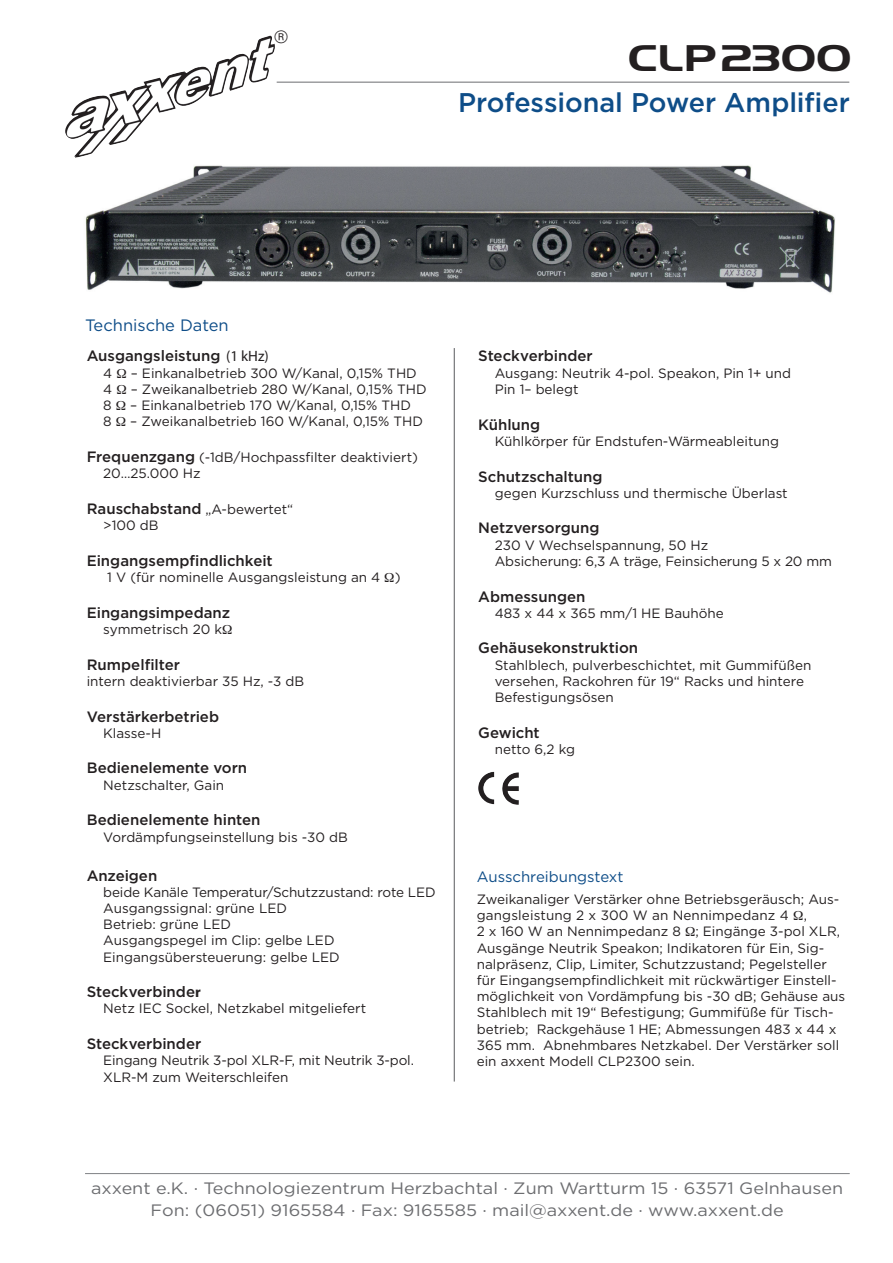
<style>
.page{position:relative;width:893px;height:1263px;background:#fff}
.page>*{position:absolute;margin:0;border:0;box-sizing:border-box;transform-origin:0 0}
.t1{font:36px "Handel Gothic BT";letter-spacing:.01em;color:#231f20;scale:1.25 1}
.t2{font:500 27px "Gotham";letter-spacing:-.005em;color:#0e4d88}
.t3{font:17.1px "Univers";color:#231f20}
.t4{font:16.5px/22.5px "Gotham";color:#6c6d70;text-align:center;scale:1.09 1}
.t5{font:16.5px "Gotham";color:#0e4d88}
.t6{font:500 15px "Gotham";color:#231f20}
.t7{font:15px "Gotham";color:#0e4d88}
.t8{font:13.5px/16.2px "Gotham";color:#231f20}
.s1{font-family:"Myriad Pro";font-weight:400}
.s2{font-weight:500;font-size:15px}
.s3{font-weight:400;font-size:13.5px}
.s4{font-family:"Myriad Pro";font-weight:700}
</style>
<div class="page">
<hr style="left:454px;top:348px;width:1px;height:733px;background:#6c6d70">
<img style="left:478px;top:772px;width:41px;height:33px">
<img style="left:85px;top:165px;width:750px;height:128px">
<hr style="left:277px;top:82px;width:572px;height:1px;background:#6c6d70">
<img style="left:65px;top:40px;width:194px;height:118px">
<hr style="left:85px;top:1173px;width:765px;height:1px;background:#808285">
<p class="t3" style="left:274px;top:26px;width:15px">®</p>
<h1 class="t1" style="left:628px;top:36px;width:180px">CLP2300</h1>
<h2 class="t2" style="left:458px;top:85px;width:393px">Professional Power Amplifier</h2>
<p class="t5" style="left:85px;top:315px;width:145px">Technische Daten</p>
<p class="t6" style="left:87px;top:346px;width:184px">Ausgangsleistung <span class="s1">(1 kHz)</span></p>
<p class="t8" style="left:103px;top:364px;width:11px">4</p>
<p class="t8" style="left:131px;top:364px;width:288px">– Einkanalbetrieb 300 W/Kanal, 0,15% THD</p>
<p class="t8" style="left:103px;top:381px;width:11px">4</p>
<p class="t8" style="left:131px;top:381px;width:297px">– Zweikanalbetrieb 280 W/Kanal, 0,15% THD</p>
<p class="t8" style="left:103px;top:397px;width:10px">8</p>
<p class="t8" style="left:130px;top:397px;width:282px">– Einkanalbetrieb 170 W/Kanal, 0,15% THD</p>
<p class="t8" style="left:103px;top:413px;width:10px">8</p>
<p class="t8" style="left:130px;top:413px;width:294px">– Zweikanalbetrieb 160 W/Kanal, 0,15% THD</p>
<p class="t8" style="left:103px;top:449px;width:316px;text-indent:-16px"><span class="s2">Frequenzgang</span> (-1dB/Hochpassfilter deaktiviert)<br>20…25.000 Hz</p>
<p class="t6" style="left:87px;top:499px;width:208px">Rauschabstand <span class="s3">„A-bewertet“</span></p>
<p class="t8" style="left:103px;top:517px;width:57px">&gt;100 dB</p>
<p class="t6" style="left:87px;top:551px;width:187px">Eingangsempfindlichkeit</p>
<p class="t8" style="left:107px;top:569px;width:295px">1 V (für nominelle Ausgangsleistung an 4 )</p>
<p class="t6" style="left:87px;top:603px;width:145px">Eingangsimpedanz</p>
<p class="t8" style="left:103px;top:621px;width:120px">symmetrisch 20 k</p>
<p class="t6" style="left:87px;top:654px;width:95px">Rumpelfilter</p>
<p class="t8" style="left:87px;top:673px;width:219px">intern deaktivierbar 35 Hz, -3 dB</p>
<p class="t6" style="left:87px;top:706px;width:134px">Verstärkerbetrieb</p>
<p class="t8" style="left:103px;top:724px;width:60px">Klasse-H</p>
<p class="t6" style="left:87px;top:758px;width:162px">Bedienelemente vorn</p>
<p class="t8" style="left:103px;top:776px;width:122px">Netzschalter, Gain</p>
<p class="t6" style="left:87px;top:810px;width:175px">Bedienelemente hinten</p>
<p class="t8" style="left:103px;top:828px;width:246px">Vordämpfungseinstellung bis -30 dB</p>
<p class="t6" style="left:87px;top:865px;width:72px">Anzeigen</p>
<p class="t8" style="left:103px;top:883px;width:334px">beide Kanäle Temperatur/Schutzzustand: rote LED Ausgangssignal: grüne LED<br>Betrieb: grüne LED<br>Ausgangspegel im Clip: gelbe LED Eingangsübersteuerung: gelbe LED</p>
<p class="t6" style="left:87px;top:982px;width:116px">Steckverbinde<span class="s4">r</span></p>
<p class="t8" style="left:103px;top:1000px;width:264px">Netz IEC Sockel, Netzkabel mitgeliefert</p>
<p class="t6" style="left:87px;top:1034px;width:116px">Steckverbinder</p>
<p class="t8" style="left:103px;top:1052px;width:312px">Eingang Neutrik 3-pol XLR-F, mit Neutrik 3-pol.<br>XLR-M zum Weiterschleifen</p>
<p class="t6" style="left:478px;top:346px;width:116px">Steckverbinder</p>
<p class="t8" style="left:495px;top:364px;width:298px">Ausgang: Neutrik 4-pol. Speakon, Pin 1+ und<br>Pin 1– belegt</p>
<p class="t6" style="left:478px;top:414px;width:64px">Kühlung</p>
<p class="t8" style="left:495px;top:433px;width:286px">Kühlkörper für Endstufen-Wärmeableitung</p>
<p class="t6" style="left:478px;top:466px;width:126px">Schutzschaltung</p>
<p class="t8" style="left:495px;top:484px;width:294px">gegen Kurzschluss und thermische Überlast</p>
<p class="t6" style="left:478px;top:518px;width:123px">Netzversorgung</p>
<p class="t8" style="left:495px;top:536px;width:339px">230 V Wechselspannung, 50 Hz<br>Absicherung: 6,3 A träge, Feinsicherung 5 x 20 mm</p>
<p class="t6" style="left:478px;top:586px;width:109px">Abmessungen</p>
<p class="t8" style="left:495px;top:604px;width:231px">483 x 44 x 365 mm/1 HE Bauhöhe</p>
<p class="t6" style="left:478px;top:638px;width:161px">Gehäusekonstruktion</p>
<p class="t8" style="left:495px;top:656px;width:318px">Stahlblech, pulverbeschichtet, mit Gummifüßen versehen, Rackohren für 19“ Racks und hintere<br>Befestigungsösen</p>
<p class="t6" style="left:478px;top:723px;width:63px">Gewicht</p>
<p class="t8" style="left:495px;top:741px;width:82px">netto 6,2 kg</p>
<p class="t7" style="left:477px;top:867px;width:148px">Ausschreibungstext</p>
<p class="t8" style="left:477px;top:891px;width:370px">Zweikanaliger Verstärker ohne Betriebsgeräusch; Aus&shy;gangsleistung 2 x 300 W an Nennimpedanz 4 ,<br>2 x 160 W an Nennimpedanz 8 ; Eingänge 3-pol XLR, Ausgänge Neutrik Speakon; Indikatoren für Ein, Sig&shy;nalpräsenz, Clip, Limiter, Schutzzustand; Pegelsteller für Eingangsempfindlichkeit mit rückwärtiger Einstell&shy;möglichkeit von Vordämpfung bis -30 dB; Gehäuse aus Stahlblech mit 19“ Befestigung; Gummifüße für Tisch&shy;betrieb; Rackgehäuse 1 HE; Abmessungen 483 x 44 x 365 mm. Abnehmbares Netzkabel. Der Verstärker soll ein axxent Modell CLP2300 sein.</p>
<p class="t4" style="left:91px;top:1176px;width:691px">axxent e.K. · Technologiezentrum Herzbachtal · Zum Wartturm 15 · 63571 Gelnhausen<br>Fon: (06051) 9165584 · Fax: 9165585 · mail@axxent.de · www.axxent.de</p>
</div>
